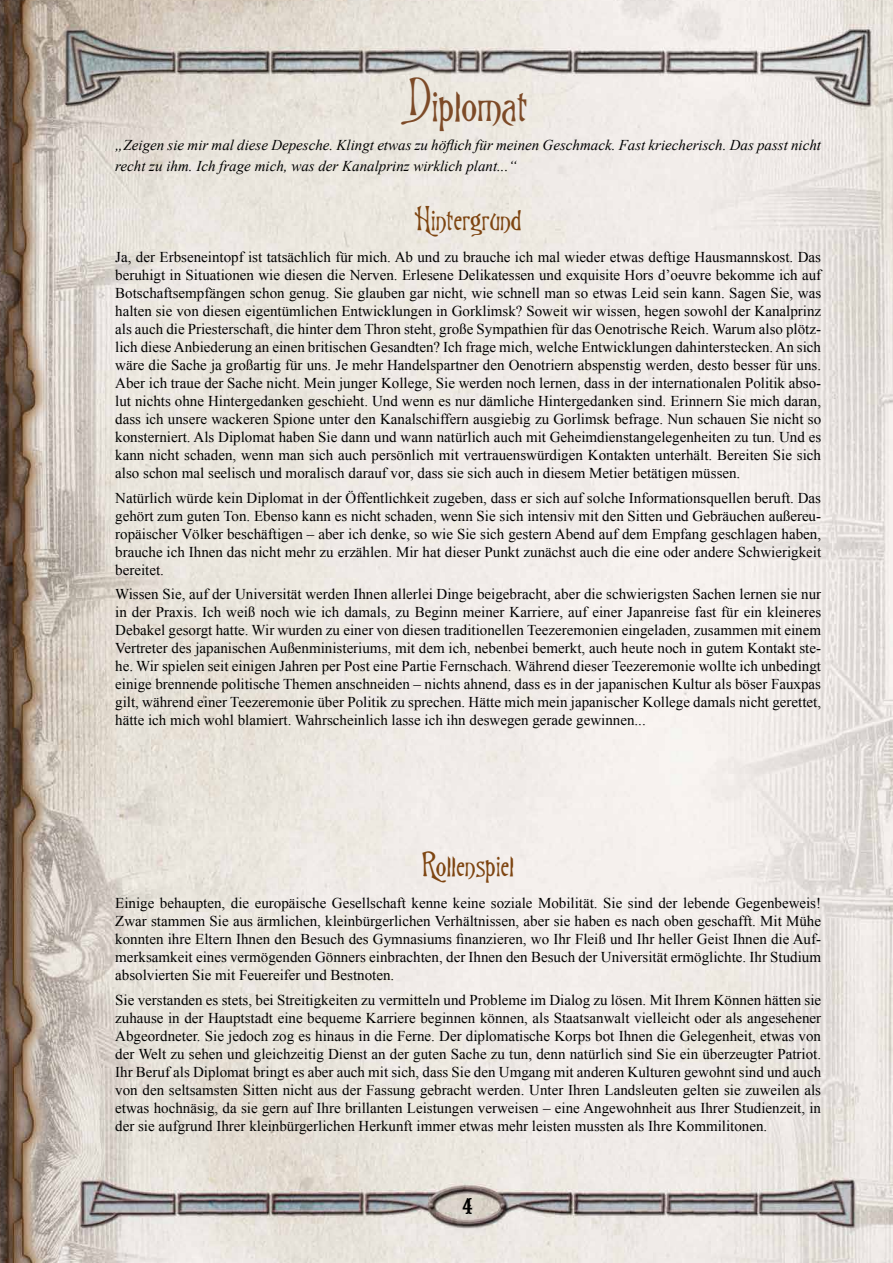
<style>
.page{position:relative;width:893px;height:1263px;background:#fff}
.page>*{position:absolute;margin:0;border:0;box-sizing:border-box;transform-origin:0 0}
.t1{font:45px "Goodfellow";color:#7d4a27}
.t2{font:30px "Goodfellow";color:#7e4511}
.t3{font:24px "URW Wood Typ D";color:#000}
.t4{font:15px/18px "Times New Roman";color:#000;text-align:justify}
.t5{font:italic 15px/21px "Times New Roman";color:#000}
</style>
<div class="page">
<img style="left:0;top:0;width:893px;height:1263px">
<h1 class="t1" style="left:409px;top:73px;width:121px">Diplomat</h1>
<p class="t5" style="left:115px;top:134px;width:707px">„Zeigen sie mir mal diese Depesche. Klingt etwas zu höflich für meinen Geschmack. Fast kriecherisch. Das passt nicht recht zu ihm. Ich frage mich, was der Kanalprinz wirklich plant...“</p>
<h2 class="t2" style="left:415px;top:198px;width:109px">Hintergrund</h2>
<p class="t4" style="left:115px;top:248px;width:707px">Ja, der Erbseneintopf ist tatsächlich für mich. Ab und zu brauche ich mal wieder etwas deftige Hausmannskost. Das beruhigt in Situationen wie diesen die Nerven. Erlesene Delikatessen und exquisite Hors d’oeuvre bekomme ich auf Botschaftsempfängen schon genug. Sie glauben gar nicht, wie schnell man so etwas Leid sein kann. Sagen Sie, was halten sie von diesen eigentümlichen Entwicklungen in Gorklimsk? Soweit wir wissen, hegen sowohl der Kanalprinz als auch die Priesterschaft, die hinter dem Thron steht, große Sympathien für das Oenotrische Reich. Warum also plötz&shy;lich diese Anbiederung an einen britischen Gesandten? Ich frage mich, welche Entwicklungen dahinterstecken. An sich wäre die Sache ja großartig für uns. Je mehr Handelspartner den Oenotriern abspenstig werden, desto besser für uns.<br>Aber ich traue der Sache nicht. Mein junger Kollege, Sie werden noch lernen, dass in der internationalen Politik abso&shy;lut nichts ohne Hintergedanken geschieht. Und wenn es nur dämliche Hintergedanken sind. Erinnern Sie mich daran, dass ich unsere wackeren Spione unter den Kanalschiffern ausgiebig zu Gorlimsk befrage. Nun schauen Sie nicht so konsterniert. Als Diplomat haben Sie dann und wann natürlich auch mit Geheimdienstangelegenheiten zu tun. Und es kann nicht schaden, wenn man sich auch persönlich mit vertrauenswürdigen Kontakten unterhält. Bereiten Sie sich also schon mal seelisch und moralisch darauf vor, dass sie sich auch in diesem Metier betätigen müssen.</p>
<p class="t4" style="left:115px;top:488px;width:707px">Natürlich würde kein Diplomat in der Öffentlichkeit zugeben, dass er sich auf solche Informationsquellen beruft. Das gehört zum guten Ton. Ebenso kann es nicht schaden, wenn Sie sich intensiv mit den Sitten und Gebräuchen außereu&shy;ropäischer Völker beschäftigen – aber ich denke, so wie Sie sich gestern Abend auf dem Empfang geschlagen haben, brauche ich Ihnen das nicht mehr zu erzählen. Mir hat dieser Punkt zunächst auch die eine oder andere Schwierigkeit bereitet.</p>
<p class="t4" style="left:115px;top:585px;width:707px">Wissen Sie, auf der Universität werden Ihnen allerlei Dinge beigebracht, aber die schwierigsten Sachen lernen sie nur in der Praxis. Ich weiß noch wie ich damals, zu Beginn meiner Karriere, auf einer Japanreise fast für ein kleineres Debakel gesorgt hatte. Wir wurden zu einer von diesen traditionellen Teezeremonien eingeladen, zusammen mit einem Vertreter des japanischen Außenministeriums, mit dem ich, nebenbei bemerkt, auch heute noch in gutem Kontakt ste&shy;he. Wir spielen seit einigen Jahren per Post eine Partie Fernschach. Während dieser Teezeremonie wollte ich unbedingt einige brennende politische Themen anschneiden – nichts ahnend, dass es in der japanischen Kultur als böser Fauxpas gilt, während einer Teezeremonie über Politik zu sprechen. Hätte mich mein japanischer Kollege damals nicht gerettet, hätte ich mich wohl blamiert. Wahrscheinlich lasse ich ihn deswegen gerade gewinnen...</p>
<h2 class="t2" style="left:422px;top:844px;width:93px">Rollenspiel</h2>
<p class="t4" style="left:115px;top:894px;width:707px">Einige behaupten, die europäische Gesellschaft kenne keine soziale Mobilität. Sie sind der lebende Gegenbeweis!<br>Zwar stammen Sie aus ärmlichen, kleinbürgerlichen Verhältnissen, aber sie haben es nach oben geschafft. Mit Mühe konnten ihre Eltern Ihnen den Besuch des Gymnasiums finanzieren, wo Ihr Fleiß und Ihr heller Geist Ihnen die Auf&shy;merksamkeit eines vermögenden Gönners einbrachten, der Ihnen den Besuch der Universität ermöglichte. Ihr Studium absolvierten Sie mit Feuereifer und Bestnoten.</p>
<p class="t4" style="left:115px;top:990px;width:707px">Sie verstanden es stets, bei Streitigkeiten zu vermitteln und Probleme im Dialog zu lösen. Mit Ihrem Können hätten sie zuhause in der Hauptstadt eine bequeme Karriere beginnen können, als Staatsanwalt vielleicht oder als angesehener Abgeordneter. Sie jedoch zog es hinaus in die Ferne. Der diplomatische Korps bot Ihnen die Gelegenheit, etwas von der Welt zu sehen und gleichzeitig Dienst an der guten Sache zu tun, denn natürlich sind Sie ein überzeugter Patriot.<br>Ihr Beruf als Diplomat bringt es aber auch mit sich, dass Sie den Umgang mit anderen Kulturen gewohnt sind und auch von den seltsamsten Sitten nicht aus der Fassung gebracht werden. Unter Ihren Landsleuten gelten sie zuweilen als etwas hochnäsig, da sie gern auf Ihre brillanten Leistungen verweisen – eine Angewohnheit aus Ihrer Studienzeit, in der sie aufgrund Ihrer kleinbürgerlichen Herkunft immer etwas mehr leisten mussten als Ihre Kommilitonen.</p>
<h3 class="t3" style="left:463px;top:1193px;width:12px">4</h3>
</div>
